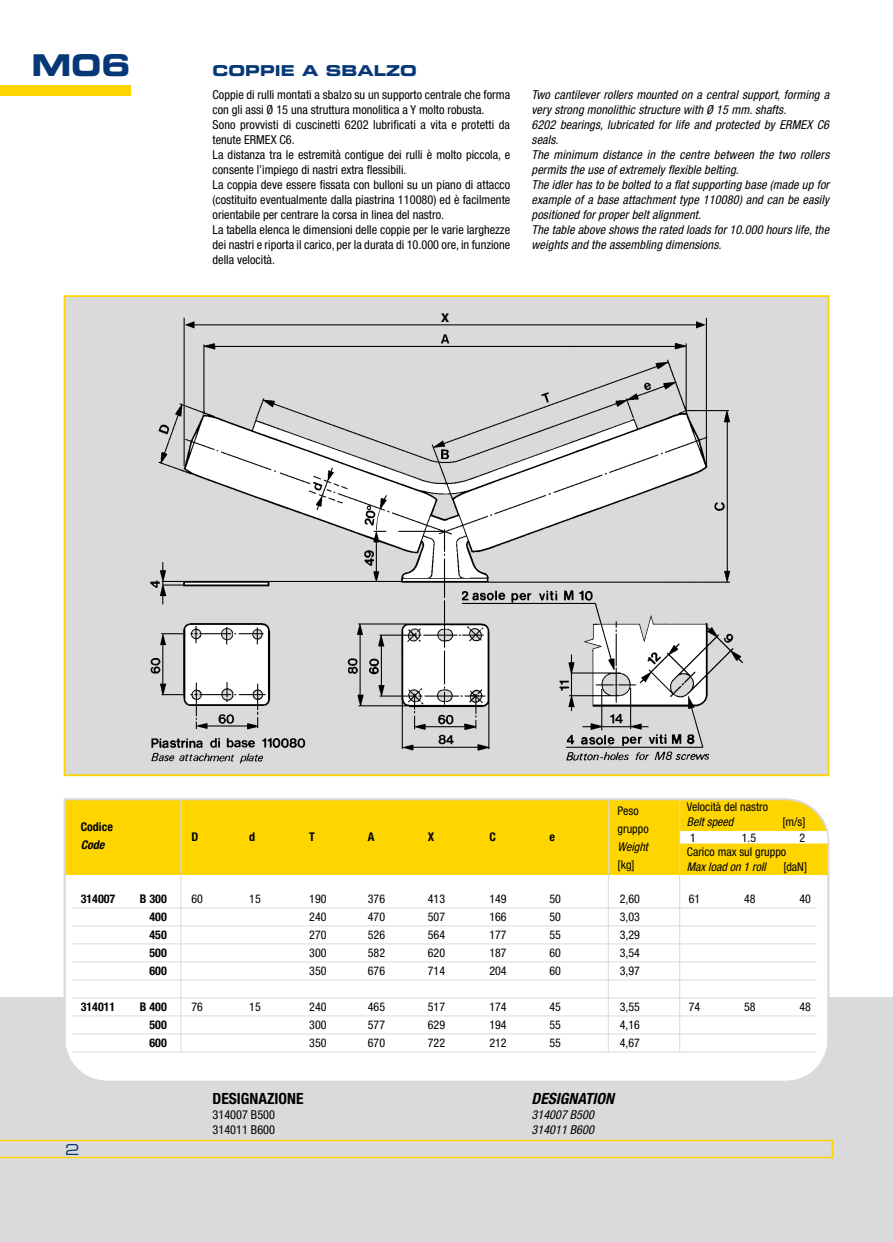
<style>
.page{position:relative;width:893px;height:1242px;background:#fff}
.page>*{position:absolute;margin:0;border:0;box-sizing:border-box;transform-origin:0 0}
.t1{font:30px "Eurostile Bold Extended Two";color:#063777}
.t2{font:700 condensed 15.45px "Helvetica Neue";color:#000}
.t3{font:italic 700 condensed 15.45px "Helvetica Neue";color:#000}
.t4{font:15px "Eurostile Bold Extended Two";color:#063777}
.t5{font:15px "Eurostile Extended Two";color:#063777}
.t6{font:condensed 12.3px/15px "Helvetica Neue";color:#000}
.t7{font:italic condensed 12.3px/15px "Helvetica Neue";letter-spacing:.01em;color:#000}
.t8{font:condensed 12px/18px "Helvetica Neue";color:#000}
.t9{font:700 condensed 12px "Helvetica Neue";color:#000}
.t10{font:italic condensed 12px "Helvetica Neue";color:#000}
.t11{font:italic 700 condensed 12px "Helvetica Neue";color:#000}
.t12{font:700 condensed 12px "Helvetica Neue";color:#000;scale:1.25 1}
</style>
<div class="page">
<div style="left:0;top:997px;width:893px;height:245px;background:#dadada"></div>
<svg style="left:0;top:1139px;width:833px;height:19px"></svg>
<div style="left:0;top:85px;width:131px;height:11px;background:#ffd500"></div>
<img style="left:67px;top:298px;width:759px;height:475px">
<div style="left:64px;top:295px;width:765px;height:481px;border:2px solid #ffd500"></div>
<hr style="left:184px;top:318px;width:1px;height:148px;background:#000">
<hr style="left:706px;top:318px;width:1px;height:148px;background:#000">
<hr style="left:192px;top:324px;width:506px;height:1px;background:#000">
<svg style="left:696px;top:321px;width:10px;height:7px"></svg>
<svg style="left:185px;top:321px;width:10px;height:7px"></svg>
<svg style="left:63px;top:798px;width:767px;height:283px"></svg>
<h1 class="t1" style="left:32px;top:44px;width:101px">M06</h1>
<p class="t4" style="left:213px;top:60px;width:206px">COPPIE A SBALZO</p>
<p class="t6" style="left:213px;top:87px;width:299px">Coppie di rulli montati a sbalzo su un supporto centrale che forma con gli assi Ø 15 una struttura monolitica a Y molto robusta.<br>Sono provvisti di cuscinetti 6202 lubrificati a vita e protetti da tenute ERMEX C6.<br>La distanza tra le estremità contigue dei rulli è molto piccola, e consente l’impiego di nastri extra flessibili.<br>La coppia deve essere fissata con bulloni su un piano di attacco (costituito eventualmente dalla piastrina 110080) ed è facilmente orientabile per centrare la corsa in linea del nastro.<br>La tabella elenca le dimensioni delle coppie per le varie larghezze dei nastri e riporta il carico, per la durata di 10.000 ore, in funzione della velocità.</p>
<p class="t12" style="left:441px;top:310px;width:8px">X</p>
<p class="t7" style="left:531px;top:87px;width:299px">Two cantilever rollers mounted on a central support, forming a very strong monolithic structure with Ø 15 mm. shafts.<br>6202 bearings, lubricated for life and protected by ERMEX C6 seals.<br>The minimum distance in the centre between the two rollers permits the use of extremely flexible belting.<br>The idler has to be bolted to a flat supporting base (made up for example of a base attachment type 110080) and can be easily positioned for proper belt alignment.<br>The table above shows the rated loads for 10.000 hours life, the weights and the assembling dimensions.</p>
<p class="t9" style="left:81px;top:819px;width:34px">Codice</p>
<p class="t11" style="left:81px;top:837px;width:25px">Code</p>
<p class="t9" style="left:191px;top:829px;width:8px">D</p>
<p class="t9" style="left:249px;top:829px;width:7px">d</p>
<p class="t9" style="left:309px;top:829px;width:7px">T</p>
<p class="t9" style="left:368px;top:829px;width:8px">A</p>
<p class="t9" style="left:428px;top:829px;width:8px">X</p>
<p class="t9" style="left:489px;top:829px;width:8px">C</p>
<p class="t9" style="left:549px;top:829px;width:7px">e</p>
<p class="t8" style="left:618px;top:801px;width:33px">Peso gruppo</p>
<p class="t10" style="left:618px;top:839px;width:32px">Weight</p>
<p class="t8" style="left:618px;top:855px;width:19px">[kg]</p>
<p class="t8" style="left:687px;top:797px;width:83px">Velocità del nastro</p>
<p class="t10" style="left:687px;top:815px;width:48px">Belt speed</p>
<p class="t8" style="left:782px;top:812px;width:25px">[m/s]</p>
<p class="t8" style="left:687px;top:842px;width:101px">Carico max sul gruppo</p>
<p class="t10" style="left:687px;top:860px;width:81px">Max load on 1 roll</p>
<p class="t8" style="left:783px;top:857px;width:25px">[daN]</p>
<p class="t8" style="left:690px;top:828px;width:7px">1</p>
<p class="t8" style="left:742px;top:828px;width:16px">1,5</p>
<p class="t8" style="left:799px;top:828px;width:7px">2</p>
<p class="t9" style="left:81px;top:891px;width:36px">314007</p>
<p class="t9" style="left:140px;top:891px;width:28px">B 300</p>
<p class="t8" style="left:191px;top:890px;width:13px">60</p>
<p class="t8" style="left:249px;top:890px;width:13px">15</p>
<p class="t8" style="left:309px;top:890px;width:19px">190</p>
<p class="t8" style="left:368px;top:890px;width:19px">376</p>
<p class="t8" style="left:428px;top:890px;width:19px">413</p>
<p class="t8" style="left:489px;top:890px;width:19px">149</p>
<p class="t8" style="left:549px;top:890px;width:13px">50</p>
<p class="t8" style="left:620px;top:890px;width:22px">2,60</p>
<p class="t8" style="left:689px;top:890px;width:13px">61</p>
<p class="t8" style="left:744px;top:890px;width:13px">48</p>
<p class="t8" style="left:799px;top:890px;width:13px">40</p>
<p class="t9" style="left:150px;top:909px;width:19px">400</p>
<p class="t8" style="left:309px;top:908px;width:19px">240</p>
<p class="t8" style="left:368px;top:908px;width:19px">470</p>
<p class="t8" style="left:428px;top:908px;width:19px">507</p>
<p class="t8" style="left:489px;top:908px;width:19px">166</p>
<p class="t8" style="left:549px;top:908px;width:13px">50</p>
<p class="t8" style="left:620px;top:908px;width:22px">3,03</p>
<p class="t9" style="left:150px;top:927px;width:19px">450</p>
<p class="t8" style="left:309px;top:926px;width:19px">270</p>
<p class="t8" style="left:368px;top:926px;width:19px">526</p>
<p class="t8" style="left:428px;top:926px;width:19px">564</p>
<p class="t8" style="left:489px;top:926px;width:19px">177</p>
<p class="t8" style="left:549px;top:926px;width:13px">55</p>
<p class="t8" style="left:620px;top:926px;width:22px">3,29</p>
<p class="t9" style="left:150px;top:945px;width:19px">500</p>
<p class="t8" style="left:309px;top:944px;width:19px">300</p>
<p class="t8" style="left:368px;top:944px;width:19px">582</p>
<p class="t8" style="left:428px;top:944px;width:19px">620</p>
<p class="t8" style="left:489px;top:944px;width:19px">187</p>
<p class="t8" style="left:549px;top:944px;width:13px">60</p>
<p class="t8" style="left:620px;top:944px;width:22px">3,54</p>
<p class="t9" style="left:150px;top:963px;width:19px">600</p>
<p class="t8" style="left:309px;top:962px;width:19px">350</p>
<p class="t8" style="left:368px;top:962px;width:19px">676</p>
<p class="t8" style="left:428px;top:962px;width:19px">714</p>
<p class="t8" style="left:489px;top:962px;width:19px">204</p>
<p class="t8" style="left:549px;top:962px;width:13px">60</p>
<p class="t8" style="left:620px;top:962px;width:22px">3,97</p>
<p class="t9" style="left:81px;top:999px;width:36px">314011</p>
<p class="t9" style="left:140px;top:999px;width:28px">B 400</p>
<p class="t8" style="left:191px;top:998px;width:13px">76</p>
<p class="t8" style="left:249px;top:998px;width:13px">15</p>
<p class="t8" style="left:309px;top:998px;width:19px">240</p>
<p class="t8" style="left:368px;top:998px;width:19px">465</p>
<p class="t8" style="left:428px;top:998px;width:19px">517</p>
<p class="t8" style="left:489px;top:998px;width:19px">174</p>
<p class="t8" style="left:549px;top:998px;width:13px">45</p>
<p class="t8" style="left:620px;top:998px;width:22px">3,55</p>
<p class="t8" style="left:689px;top:998px;width:13px">74</p>
<p class="t8" style="left:744px;top:998px;width:13px">58</p>
<p class="t8" style="left:799px;top:998px;width:13px">48</p>
<p class="t9" style="left:150px;top:1017px;width:19px">500</p>
<p class="t8" style="left:309px;top:1016px;width:19px">300</p>
<p class="t8" style="left:368px;top:1016px;width:19px">577</p>
<p class="t8" style="left:428px;top:1016px;width:19px">629</p>
<p class="t8" style="left:489px;top:1016px;width:19px">194</p>
<p class="t8" style="left:549px;top:1016px;width:13px">55</p>
<p class="t8" style="left:620px;top:1016px;width:22px">4,16</p>
<p class="t9" style="left:150px;top:1035px;width:19px">600</p>
<p class="t8" style="left:309px;top:1034px;width:19px">350</p>
<p class="t8" style="left:368px;top:1034px;width:19px">670</p>
<p class="t8" style="left:428px;top:1034px;width:19px">722</p>
<p class="t8" style="left:489px;top:1034px;width:19px">212</p>
<p class="t8" style="left:549px;top:1034px;width:13px">55</p>
<p class="t8" style="left:620px;top:1034px;width:22px">4,67</p>
<p class="t5" style="left:65px;top:1139px;width:16px">2</p>
<p class="t2" style="left:213px;top:1089px;width:92px">DESIGNAZIONE</p>
<p class="t6" style="left:213px;top:1107px;width:64px">314007 B500<br>314011 B600</p>
<p class="t3" style="left:531px;top:1089px;width:84px">DESIGNATION</p>
<p class="t7" style="left:531px;top:1107px;width:64px">314007 B500<br>314011 B600</p>
</div>
